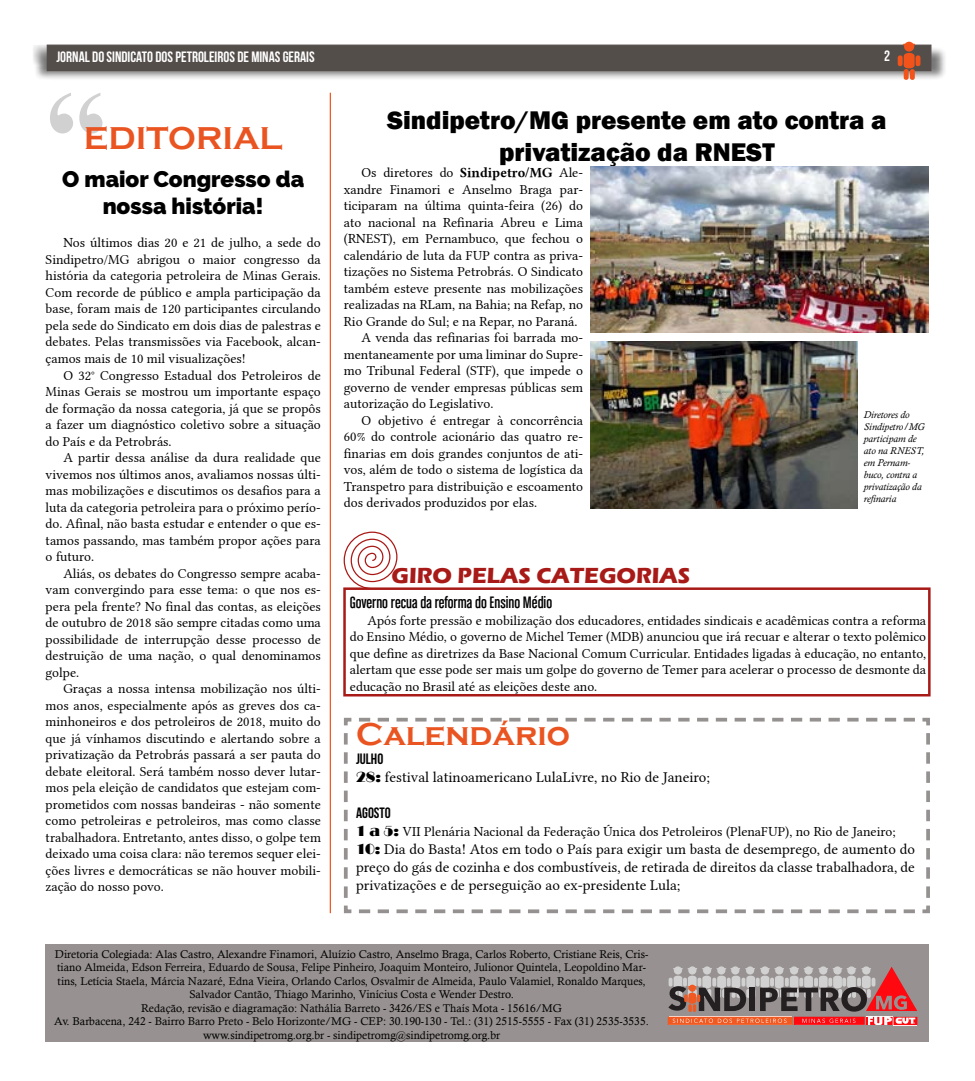
<style>
.page{position:relative;width:975px;height:1081px;background:#fff}
.page>*{position:absolute;margin:0;border:0;box-sizing:border-box;transform-origin:0 0}
.t1{font:700 125px "Times New Roman";color:#d1d1d1}
.t2{font:700 32.5px "Copperplate Gothic";color:#e95421}
.t3{font:800 26.25px/31.5px "Franklin Gothic";color:#000;text-align:center}
.t4{font:900 22.5px/27px "Raleway";color:#000;text-align:center}
.t5{font:700 22.5px "Eras ITC";color:#a81a17}
.t6{font:17.5px "Chalet Comprime Cologne Sixty";color:#000}
.t7{font:15px/18px "Linux Libertine G";color:#000;text-align:justify}
.t8{font:700 15px "Bebas Neue";color:#fff}
.t9{font:700 15px "Bebas Neue";color:#000}
.t10{font:13.75px/16.5px "Linux Libertine G";color:#000;text-align:justify}
.t11{font:11.25px/13.5px "Calisto";color:#000;text-align:center}
.t12{font:italic 10px/12px "Calisto";color:#000}
.s1{font-family:"Linux Libertine GB"}
.s2{font-family:"Broadway"}
.s3{font-family:"Broadway";font-size:15px}
</style>
<div class="page">
<svg style="left:343px;top:717px;width:587px;height:197px"></svg>
<div style="left:34px;top:47px;width:913px;height:33px;background:#000;opacity:.97"></div>
<div style="left:47px;top:45px;width:884px;height:26px;background:#544e4b"></div>
<div style="left:45px;top:944px;width:883px;height:97px;background:#979291"></div>
<svg style="left:667px;top:966px;width:251px;height:59px"></svg>
<hr style="left:330px;top:93px;width:1px;height:820px;background:#f05921">
<svg style="left:897px;top:42px;width:23px;height:38px"></svg>
<svg style="left:343px;top:531px;width:55px;height:56px"></svg>
<div style="left:343px;top:587px;width:587px;height:109px;border:2px solid #a81a18"></div>
<img style="left:591px;top:342px;width:266px;height:166px">
<img style="left:591px;top:166px;width:337px;height:166px">
<p class="t8" style="left:56px;top:48px;width:260px">JORNAL DO SINDICATO DOS PETROLEIROS DE MINAS GERAIS</p>
<h1 class="t1" style="left:45px;top:45px;width:64px">“</h1>
<h2 class="t2" style="left:84px;top:120px;width:200px">EDITORIAL</h2>
<h3 class="t4" style="left:62px;top:166px;width:243px">O maior Congresso da nossa história!</h3>
<p class="t10" style="left:46px;top:235px;width:277px;text-indent:18px">Nos últimos dias 20 e 21 de julho, a sede do Sindipetro/MG abrigou o maior congresso da história da categoria petroleira de Minas Gerais.<br>Com recorde de público e ampla participação da base, foram mais de 120 participantes circulando pela sede do Sindicato em dois dias de palestras e debates. Pelas transmissões via Facebook, alcan&shy;çamos mais de 10 mil visualizações!</p>
<p class="t10" style="left:46px;top:367px;width:277px;text-indent:18px">O 32° Congresso Estadual dos Petroleiros de Minas Gerais se mostrou um importante espaço de formação da nossa categoria, já que se propôs a fazer um diagnóstico coletivo sobre a situação do País e da Petrobrás.</p>
<p class="t10" style="left:46px;top:449px;width:277px;text-indent:18px">A partir dessa análise da dura realidade que vivemos nos últimos anos, avaliamos nossas últi&shy;mas mobilizações e discutimos os desafios para a luta da categoria petroleira para o próximo perío&shy;do. Afinal, não basta estudar e entender o que es&shy;tamos passando, mas também propor ações para o futuro.</p>
<p class="t10" style="left:46px;top:565px;width:277px;text-indent:18px">Aliás, os debates do Congresso sempre acaba&shy;vam convergindo para esse tema: o que nos es&shy;pera pela frente? No final das contas, as eleições de outubro de 2018 são sempre citadas como uma possibilidade de interrupção desse processo de destruição de uma nação, o qual denominamos golpe.</p>
<p class="t10" style="left:46px;top:680px;width:277px;text-indent:18px">Graças a nossa intensa mobilização nos últi&shy;mos anos, especialmente após as greves dos ca&shy;minhoneiros e dos petroleiros de 2018, muito do que já vínhamos discutindo e alertando sobre a privatização da Petrobrás passará a ser pauta do debate eleitoral. Será também nosso dever lutar&shy;mos pela eleição de candidatos que estejam com&shy;prometidos com nossas bandeiras - não somente como petroleiras e petroleiros, mas como classe trabalhadora. Entretanto, antes disso, o golpe tem deixado uma coisa clara: não teremos sequer elei&shy;ções livres e democráticas se não houver mobili&shy;zação do nosso povo.</p>
<p class="t8" style="left:884px;top:47px;width:7px">2</p>
<h3 class="t3" style="left:387px;top:105px;width:501px">Sindipetro/MG presente em ato contra a privatização da RNEST</h3>
<p class="t10" style="left:361px;top:165px;width:223px">Os diretores do <span class="s1">Sindipetro/MG</span> Ale-</p>
<p class="t10" style="left:344px;top:181px;width:241px">xandre Finamori e Anselmo Braga par-</p>
<p class="t10" style="left:344px;top:198px;width:241px">ticiparam na última quinta-feira (26) do</p>
<p class="t10" style="left:344px;top:214px;width:241px">ato nacional na Refinaria Abreu e Lima</p>
<p class="t10" style="left:344px;top:231px;width:241px">(RNEST), em Pernambuco, que fechou o</p>
<p class="t10" style="left:344px;top:247px;width:241px">calendário de luta da FUP contra as priva-</p>
<p class="t10" style="left:344px;top:264px;width:241px">tizações no Sistema Petrobrás. O Sindicato</p>
<p class="t10" style="left:344px;top:280px;width:241px">também esteve presente nas mobilizações</p>
<p class="t10" style="left:344px;top:297px;width:241px">realizadas na RLam, na Bahia; na Refap, no</p>
<p class="t10" style="left:344px;top:313px;width:235px">Rio Grande do Sul; e na Repar, no Paraná.</p>
<p class="t10" style="left:361px;top:330px;width:223px">A venda das refinarias foi barrada mo-</p>
<p class="t10" style="left:344px;top:346px;width:241px">mentaneamente por uma liminar do Supre-</p>
<p class="t10" style="left:344px;top:363px;width:241px">mo Tribunal Federal (STF), que impede o</p>
<p class="t10" style="left:344px;top:379px;width:241px">governo de vender empresas públicas sem</p>
<p class="t10" style="left:344px;top:396px;width:151px">autorização do Legislativo.</p>
<p class="t10" style="left:361px;top:412px;width:223px">O objetivo é entregar à concorrência</p>
<p class="t10" style="left:344px;top:429px;width:241px">60% do controle acionário das quatro re-</p>
<p class="t10" style="left:344px;top:445px;width:241px">finarias em dois grandes conjuntos de ati-</p>
<p class="t10" style="left:344px;top:462px;width:241px">vos, além de todo o sistema de logística da</p>
<p class="t10" style="left:344px;top:478px;width:241px">Transpetro para distribuição e escoamento</p>
<p class="t10" style="left:344px;top:495px;width:195px">dos derivados produzidos por elas.</p>
<p class="t12" style="left:863px;top:409px;width:62px">Diretores do<br>Sindipetro/MG participam de ato na RNEST, em Pernam&shy;buco, contra a privatização da refinaria</p>
<h3 class="t5" style="left:391px;top:562px;width:300px">GIRO PELAS CATEGORIAS</h3>
<p class="t6" style="left:350px;top:593px;width:204px">Governo recua da reforma do Ensino Médio</p>
<p class="t10" style="left:350px;top:612px;width:578px;text-indent:18px">Após forte pressão e mobilização dos educadores, entidades sindicais e acadêmicas contra a reforma do Ensino Médio, o governo de Michel Temer (MDB) anunciou que irá recuar e alterar o texto polêmico que define as diretrizes da Base Nacional Comum Curricular. Entidades ligadas à educação, no entanto, alertam que esse pode ser mais um golpe do governo de Temer para acelerar o processo de desmonte da educação no Brasil até as eleições deste ano.</p>
<h2 class="t2" style="left:356px;top:716px;width:215px">Calendário</h2>
<p class="t9" style="left:356px;top:750px;width:29px">JULHO</p>
<p class="t7" style="left:356px;top:768px;width:355px"><span class="s2">28:</span> festival latinoamericano LulaLivre, no Rio de Janeiro;</p>
<p class="t9" style="left:356px;top:804px;width:36px">AGOSTO</p>
<p class="t10" style="left:356px;top:823px;width:541px"><span class="s3">1 a 5:</span> VII Plenária Nacional da Federação Única dos Petroleiros (PlenaFUP), no Rio de Janeiro;</p>
<p class="t7" style="left:356px;top:840px;width:560px"><span class="s2">10:</span> Dia do Basta! Atos em todo o País para exigir um basta de desemprego, de aumento do preço do gás de cozinha e dos combustíveis, de retirada de direitos da classe trabalhadora, de privatizações e de perseguição ao ex-presidente Lula;</p>
<p class="t11" style="left:54px;top:947px;width:596px">Diretoria Colegiada: Alas Castro, Alexandre Finamori, Aluízio Castro, Anselmo Braga, Carlos Roberto, Cristiane Reis, Cris&shy;tiano Almeida, Edson Ferreira, Eduardo de Sousa, Felipe Pinheiro, Joaquim Monteiro, Julionor Quintela, Leopoldino Mar&shy;tins, Letícia Staela, Márcia Nazaré, Edna Vieira, Orlando Carlos, Osvalmir de Almeida, Paulo Valamiel, Ronaldo Marques, Salvador Cantão, Thiago Marinho, Vinícius Costa e Wender Destro.<br>Redação, revisão e diagramação: Nathália Barreto - 3426/ES e Thaís Mota - 15616/MG<br>Av. Barbacena, 242 - Bairro Barro Preto - Belo Horizonte/MG - CEP: 30.190-130 - Tel.: (31) 2515-5555 - Fax (31) 2535-3535. www.sindipetromg.org.br - sindipetromg@sindipetromg.org.br</p>
</div>
